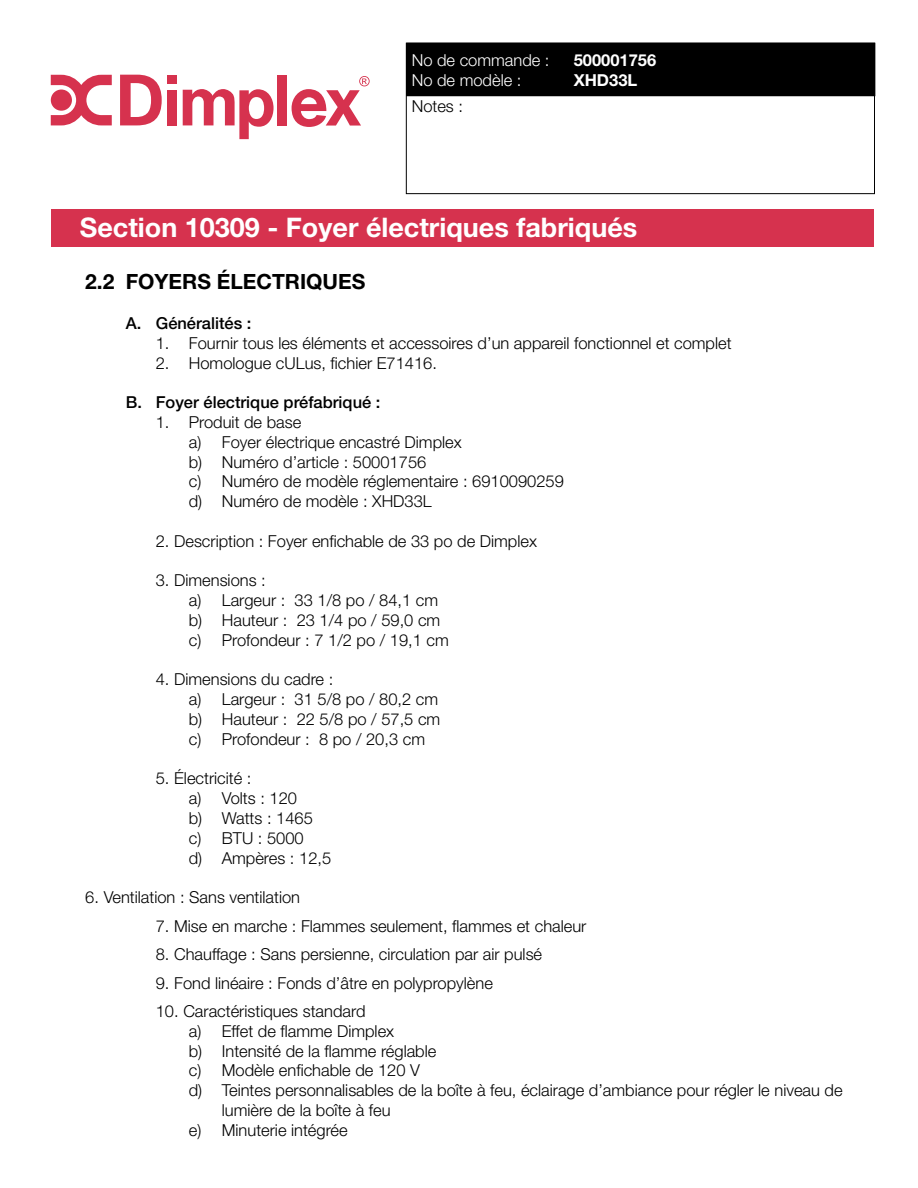
<style>
.page{position:relative;width:918px;height:1188px;background:#fff}
.page>*{position:absolute;margin:0;border:0;box-sizing:border-box;transform-origin:0 0}
.t1{font:700 27px "Helvetica Neue LT Std";color:#fff}
.t2{font:700 21px "Helvetica Neue LT Std";color:#000}
.t3{font:300 16.5px/19.8px "Helvetica Neue LT Std";color:#000}
.t4{font:500 16.5px "Helvetica Neue LT Std";color:#000}
.t5{font:300 16.5px "Helvetica Neue LT Std";color:#fff}
.t6{font:700 16.5px "Helvetica Neue LT Std";color:#fff}
</style>
<div class="page">
<div style="left:51px;top:210px;width:823px;height:37px;background:#d6324e"></div>
<div style="left:407px;top:43px;width:468px;height:53px;background:#000"></div>
<svg style="left:51px;top:75px;width:61px;height:50px"></svg>
<svg style="left:120px;top:75px;width:42px;height:50px"></svg>
<div style="left:167px;top:75px;width:10px;height:8px;background:#d6324e"></div>
<div style="left:167px;top:90px;width:10px;height:35px;background:#d6324e"></div>
<div style="left:278px;top:75px;width:9px;height:51px;background:#d6324e"></div>
<svg style="left:183px;top:89px;width:91px;height:50px"></svg>
<svg style="left:292px;top:76px;width:78px;height:51px"></svg>
<p class="t5" style="left:412px;top:50px;width:139px">No de commande :</p>
<p class="t6" style="left:574px;top:50px;width:84px">500001756</p>
<p class="t5" style="left:412px;top:70px;width:111px">No de modèle :</p>
<p class="t6" style="left:574px;top:69px;width:65px">XHD33L</p>
<p class="t3" style="left:412px;top:96px;width:53px">Notes :</p>
<h1 class="t1" style="left:80px;top:211px;width:559px">Section 10309 - Foyer électriques fabriqués</h1>
<p class="t2" style="left:85px;top:269px;width:282px">2.2 FOYERS ÉLECTRIQUES</p>
<p class="t4" style="left:126px;top:313px;width:127px">A. Généralités :</p>
<p class="t3" style="left:156px;top:333px;width:577px">1. Fournir tous les éléments et accessoires d’un appareil fonctionnel et complet</p>
<p class="t3" style="left:156px;top:352px;width:283px">2. Homologue cULus, fichier E71416.</p>
<p class="t4" style="left:126px;top:392px;width:256px">B. Foyer électrique préfabriqué :</p>
<p class="t3" style="left:189px;top:412px;width:377px;text-indent:-33px">1. Produit de base<br>a) Foyer électrique encastré Dimplex<br>b) Numéro d’article : 50001756<br>c) Numéro de modèle réglementaire : 6910090259 d) Numéro de modèle : XHD33L</p>
<p class="t3" style="left:156px;top:531px;width:383px">2. Description : Foyer enfichable de 33 po de Dimplex</p>
<p class="t3" style="left:189px;top:570px;width:262px;text-indent:-33px">3. Dimensions :<br>a) Largeur : 33 1/8 po / 84,1 cm b) Hauteur : 23 1/4 po / 59,0 cm c) Profondeur : 7 1/2 po / 19,1 cm</p>
<p class="t3" style="left:189px;top:669px;width:253px;text-indent:-33px">4. Dimensions du cadre :<br>a) Largeur : 31 5/8 po / 80,2 cm b) Hauteur : 22 5/8 po / 57,5 cm c) Profondeur : 8 po / 20,3 cm</p>
<p class="t3" style="left:189px;top:768px;width:144px;text-indent:-33px">5. Électricité :<br>a) Volts : 120<br>b) Watts : 1465<br>c) BTU : 5000<br>d) Ampères : 12,5</p>
<p class="t3" style="left:85px;top:887px;width:216px">6. Ventilation : Sans ventilation</p>
<p class="t3" style="left:156px;top:915px;width:432px">7. Mise en marche : Flammes seulement, flammes et chaleur</p>
<p class="t3" style="left:156px;top:944px;width:388px">8. Chauffage : Sans persienne, circulation par air pulsé</p>
<p class="t3" style="left:156px;top:972px;width:339px">9. Fond linéaire : Fonds d’âtre en polypropylène</p>
<p class="t3" style="left:156px;top:1001px;width:211px">10. Caractéristiques standard</p>
<p class="t3" style="left:189px;top:1021px;width:207px">a) Effet de flamme Dimplex</p>
<p class="t3" style="left:189px;top:1041px;width:249px">b) Intensité de la flamme réglable</p>
<p class="t3" style="left:189px;top:1060px;width:233px">c) Modèle enfichable de 120 V</p>
<p class="t3" style="left:189px;top:1080px;width:655px">d) Teintes personnalisables de la boîte à feu, éclairage d’ambiance pour régler le niveau de</p>
<p class="t3" style="left:222px;top:1100px;width:170px">lumière de la boîte à feu</p>
<p class="t3" style="left:189px;top:1120px;width:160px">e) Minuterie intégrée</p>
</div>
